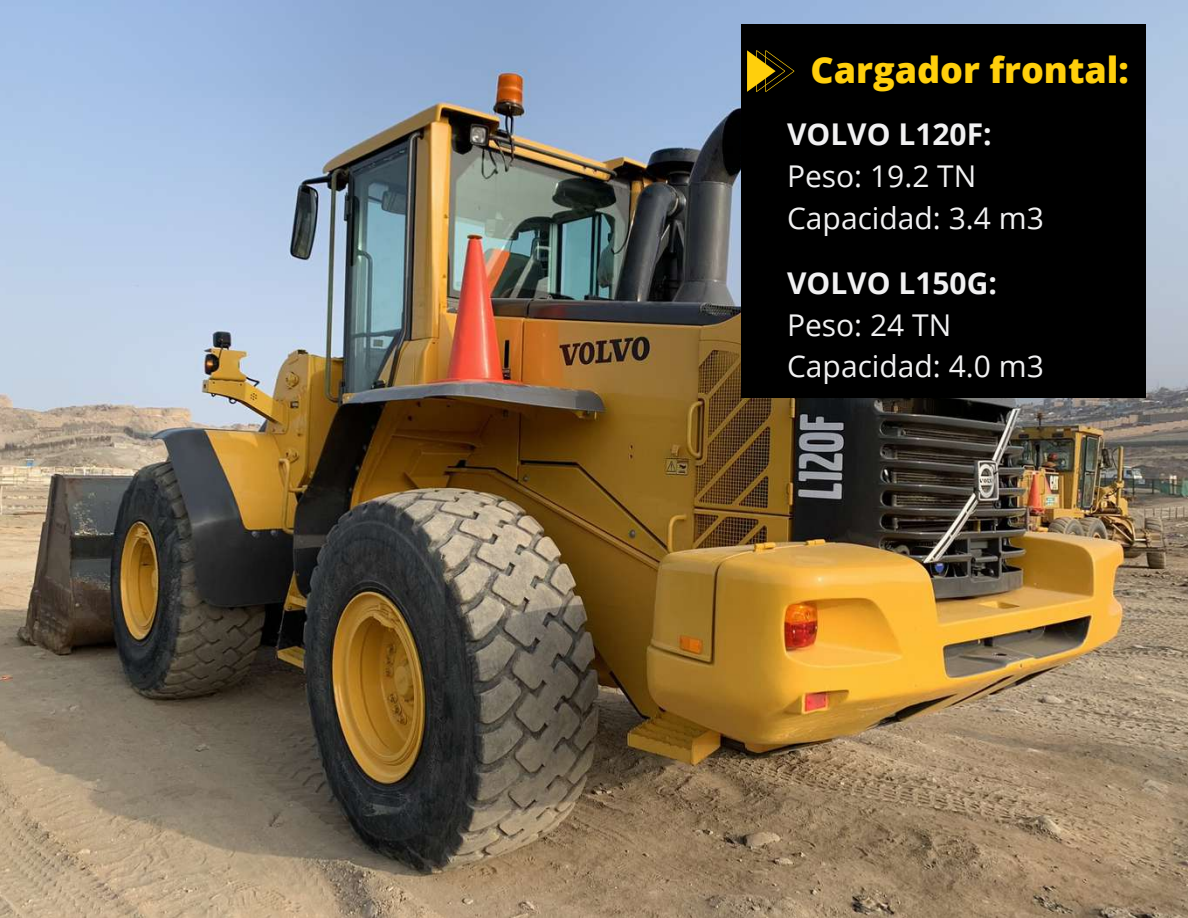
<style>
.page{position:relative;width:1188px;height:918px;background:#fff}
.page>*{position:absolute;margin:0;border:0;box-sizing:border-box;transform-origin:0 0}
.t1{font:800 36px "Open Sans";color:#ffcf0c}
.t2{font:30px/41.7px "Open Sans";color:#f1f1f2}
.t3{font:700 30px "Open Sans";color:#f1f1f2}
</style>
<div class="page">
<img style="left:0;top:0;width:1188px;height:918px">
<div style="left:741px;top:24px;width:405px;height:374px;background:#000"></div>
<svg style="left:747px;top:50px;width:47px;height:42px"></svg>
<p class="t1" style="left:810px;top:45px;width:320px">Cargador frontal:</p>
<p class="t3" style="left:787px;top:113px;width:206px">VOLVO L120F:</p>
<p class="t2" style="left:787px;top:155px;width:258px">Peso: 19.2 TN<br>Capacidad: 3.4 m3</p>
<p class="t3" style="left:787px;top:262px;width:212px">VOLVO L150G:</p>
<p class="t2" style="left:787px;top:303px;width:258px">Peso: 24 TN<br>Capacidad: 4.0 m3</p>
</div>
